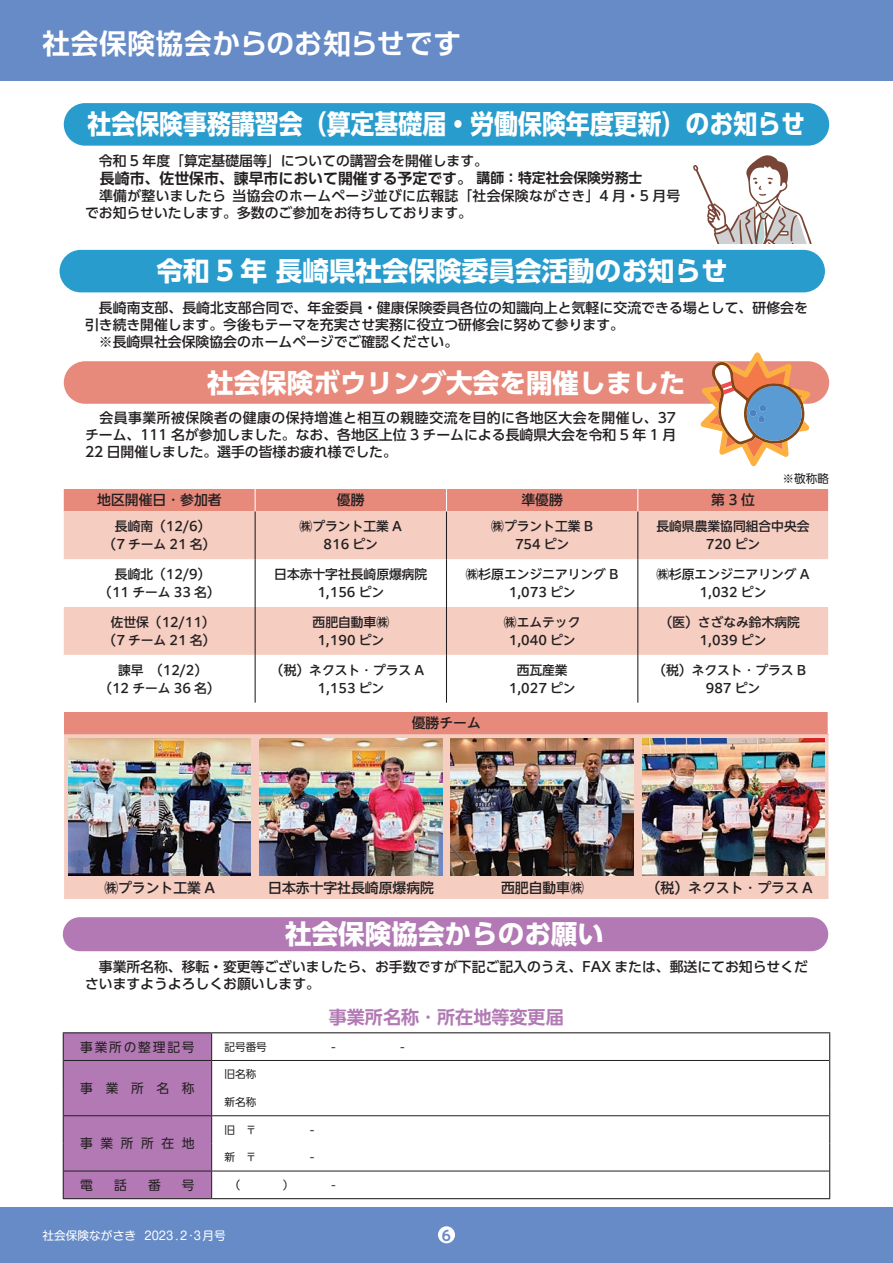
<style>
.page{position:relative;width:893px;height:1263px;background:#fff}
.page>*{position:absolute;margin:0;border:0;box-sizing:border-box;transform-origin:0 0}
.t1{font:700 27.6px "Shin Go Pr 6 De";letter-spacing:.025em;color:#fff}
.t2{font:700 26.55px "UD Shin Go Pr 6";color:#fff}
.t3{font:700 26.55px "UD Shin Go Pr 6";color:#fff;scale:.9 1}
.t4{font:700 18px "PUD Shin Go NT Pr 6 N De";color:#b279b4}
.t5{font:700 14.85px "UD Shin Go Pr 6 De";color:#231f20}
.t6{font:500 13.8px/17px "UD Shin Go Pr 6";color:#231f20}
.t7{font:500 13.8px/17px "UD Shin Go Pr 6";letter-spacing:.025em;color:#231f20}
.t8{font:500 13.8px "PUD Shin Go NT Pr 6 N";color:#231f20}
.t9{font:700 13.8px "UD Shin M Go Pr 6 De";color:#668bc7}
.t10{font:500 12.75px/18.1px "PUD Shin Go NT Pr 6 N";color:#231f20;text-align:center}
.t11{font:12.75px "PUD Shin Go NT Pr 6 N";letter-spacing:.595em;color:#231f20}
.t12{font:12.75px "PUD Shin Go NT Pr 6 N";letter-spacing:.14em;color:#231f20}
.t13{font:11.7px "Shin M Go Pr 6";color:#fff}
.t14{font:11.7px "UD Shin Go Pr 6";color:#231f20}
.t15{font:10.65px "PUD Shin Go NT Pr 6 N";color:#231f20}
.s1{font-size:13.8px}
</style>
<div class="page">
<div style="left:0;top:0;width:893px;height:81px;background:#668bc7"></div>
<div style="left:0;top:1208px;width:893px;height:55px;background:#668bc7"></div>
<div style="left:438px;top:1226px;width:17px;height:17px;background:#fff;border-radius:50%"></div>
<div style="left:64px;top:712px;width:764px;height:22px;background:#e88a7b"></div>
<div style="left:64px;top:734px;width:764px;height:165px;background:#f6cdc1"></div>
<div style="left:64px;top:103px;width:765px;height:43px;background:#289ccc;border-radius:21px"></div>
<div style="left:60px;top:250px;width:765px;height:42px;background:#289ccc;border-radius:21px"></div>
<div style="left:64px;top:361px;width:765px;height:43px;background:#e88a7b;border-radius:21px"></div>
<div style="left:63px;top:917px;width:765px;height:34px;background:#b279b4;border-radius:17px"></div>
<svg style="left:64px;top:511px;width:764px;height:144px;fill:#f6cdc1"></svg>
<hr style="left:255px;top:559px;width:1px;height:48px;background:#231f20">
<hr style="left:446px;top:559px;width:1px;height:48px;background:#231f20">
<hr style="left:637px;top:559px;width:1px;height:48px;background:#231f20">
<hr style="left:255px;top:607px;width:1px;height:48px;background:#231f20">
<hr style="left:446px;top:607px;width:1px;height:48px;background:#231f20">
<hr style="left:637px;top:607px;width:1px;height:48px;background:#231f20">
<hr style="left:255px;top:655px;width:1px;height:48px;background:#231f20">
<hr style="left:446px;top:655px;width:1px;height:48px;background:#231f20">
<hr style="left:637px;top:655px;width:1px;height:48px;background:#231f20">
<hr style="left:255px;top:511px;width:1px;height:48px;background:#231f20">
<hr style="left:446px;top:511px;width:1px;height:48px;background:#231f20">
<hr style="left:637px;top:511px;width:1px;height:48px;background:#231f20">
<div style="left:64px;top:489px;width:764px;height:22px;background:#e88a7b"></div>
<img style="left:68px;top:738px;width:183px;height:138px">
<img style="left:259px;top:738px;width:183px;height:138px">
<img style="left:451px;top:738px;width:183px;height:138px">
<img style="left:642px;top:738px;width:183px;height:138px">
<hr style="left:212px;top:1060px;width:617px;height:1px;background:#231f20">
<hr style="left:212px;top:1115px;width:617px;height:1px;background:#231f20">
<hr style="left:212px;top:1171px;width:617px;height:1px;background:#231f20">
<hr style="left:63px;top:1032px;width:149px;height:1px;background:#231f20">
<hr style="left:212px;top:1032px;width:618px;height:1px;background:#231f20">
<div style="left:63px;top:1033px;width:149px;height:165px;background:#b279b4"></div>
<svg style="left:829px;top:1033px;width:1px;height:165px"></svg>
<hr style="left:63px;top:1198px;width:149px;height:1px;background:#231f20">
<hr style="left:212px;top:1198px;width:618px;height:1px;background:#231f20">
<svg style="left:700px;top:352px;width:111px;height:114px"></svg>
<div style="left:749px;top:409px;width:7px;height:7px;background:#4983c4;border-radius:50%"></div>
<div style="left:759px;top:405px;width:7px;height:6px;background:#4983c4;border-radius:50%"></div>
<div style="left:758px;top:416px;width:7px;height:7px;background:#4983c4;border-radius:50%"></div>
<svg style="left:693px;top:155px;width:119px;height:89px"></svg>
<h1 class="t1" style="left:43px;top:21px;width:420px">社会保険協会からのお知らせです</h1>
<h2 class="t3" style="left:88px;top:103px;width:799px">社会保険事務講習会（算定基礎届・労働保険年度更新）のお知らせ</h2>
<p class="t6" style="left:85px;top:152px;width:404px">　令和 5 年度「算定基礎届等」についての講習会を開催します。</p>
<p class="t5" style="left:85px;top:167px;width:559px">　長崎市、佐世保市、諫早市において開催する予定です。 <span class="s1">講師：特定社会保険労務士</span></p>
<p class="t7" style="left:85px;top:187px;width:597px">　準備が整いましたら 当協会のホームページ並びに広報誌「社会保険ながさき」4 月・5 月号でお知らせいたします。多数のご参加をお待ちしております。</p>
<h2 class="t2" style="left:156px;top:249px;width:573px">令和 5 年 長崎県社会保険委員会活動のお知らせ</h2>
<p class="t6" style="left:85px;top:299px;width:724px">　長崎南支部、長崎北支部合同で、年金委員・健康保険委員各位の知識向上と気軽に交流できる場として、研修会を引き続き開催します。今後もテーマを充実させ実務に役立つ研修会に努めて参ります。<br>　※長崎県社会保険協会のホームページでご確認ください。</p>
<h2 class="t2" style="left:207px;top:361px;width:480px">社会保険ボウリング大会を開催しました</h2>
<p class="t6" style="left:85px;top:409px;width:593px;text-align:justify">　会員事業所被保険者の健康の保持増進と相互の親睦交流を目的に各地区大会を開催し、37チーム、111 名が参加しました。なお、各地区上位 3 チームによる長崎県大会を令和 5 年 1 月22 日開催しました。選手の皆様お疲れ様でした。</p>
<p class="t14" style="left:782px;top:469px;width:48px">※敬称略</p>
<p class="t8" style="left:97px;top:493px;width:126px">地区開催日・参加者</p>
<p class="t8" style="left:337px;top:493px;width:29px">優勝</p>
<p class="t8" style="left:521px;top:493px;width:43px">準優勝</p>
<p class="t8" style="left:711px;top:493px;width:45px">第3位</p>
<p class="t10" style="left:104px;top:518px;width:113px">長崎南（12/6）（7 チーム 21 名）</p>
<p class="t10" style="left:300px;top:518px;width:104px">㈱プラント工業 A<br>816 ピン</p>
<p class="t10" style="left:491px;top:518px;width:103px">㈱プラント工業 B<br>754 ピン</p>
<p class="t10" style="left:656px;top:518px;width:155px">長崎県農業協同組合中央会<br>720 ピン</p>
<p class="t10" style="left:99px;top:565px;width:122px">長崎北（12/9）（11 チーム 33 名）</p>
<p class="t10" style="left:274px;top:565px;width:155px">日本赤十字社長崎原爆病院<br>1,156 ピン</p>
<p class="t10" style="left:466px;top:565px;width:154px">㈱杉原エンジニアリング B<br>1,073 ピン</p>
<p class="t10" style="left:656px;top:565px;width:155px">㈱杉原エンジニアリング A<br>1,032 ピン</p>
<p class="t10" style="left:104px;top:613px;width:113px">佐世保（12/11）（7 チーム 21 名）</p>
<p class="t10" style="left:313px;top:613px;width:78px">西肥自動車㈱<br>1,190 ピン</p>
<p class="t10" style="left:504px;top:613px;width:78px">㈱エムテック<br>1,040 ピン</p>
<p class="t10" style="left:660px;top:613px;width:142px">（医）さざなみ鈴木病院<br>1,039 ピン</p>
<p class="t10" style="left:99px;top:661px;width:122px">諫早　（12/2）（12 チーム 36 名）</p>
<p class="t10" style="left:271px;top:661px;width:155px">（税）ネクスト・プラス A<br>1,153 ピン</p>
<p class="t10" style="left:509px;top:661px;width:68px">西瓦産業<br>1,027 ピン</p>
<p class="t10" style="left:653px;top:661px;width:154px">（税）ネクスト・プラス B<br>987 ピン</p>
<p class="t8" style="left:412px;top:715px;width:71px">優勝チーム</p>
<p class="t8" style="left:104px;top:880px;width:112px">㈱プラント工業 A</p>
<p class="t8" style="left:268px;top:880px;width:167px">日本赤十字社長崎原爆病院</p>
<p class="t8" style="left:501px;top:880px;width:84px">西肥自動車㈱</p>
<p class="t8" style="left:647px;top:880px;width:168px">（税）ネクスト・プラス A</p>
<h2 class="t2" style="left:285px;top:912px;width:320px">社会保険協会からのお願い</h2>
<p class="t6" style="left:85px;top:958px;width:724px">　事業所名称、移転・変更等ございましたら、お手数ですが下記ご記入のうえ、FAX または、郵送にてお知らせくださいますようよろしくお願いします。</p>
<p class="t12" style="left:80px;top:1040px;width:116px">事業所の整理記号</p>
<p class="t11" style="left:80px;top:1081px;width:116px">事業所名称</p>
<p class="t11" style="left:80px;top:1136px;width:116px">事業所所在地</p>
<p class="t11" style="left:80px;top:1178px;width:14px">電</p>
<p class="t11" style="left:114px;top:1178px;width:14px">話</p>
<p class="t11" style="left:148px;top:1178px;width:14px">番</p>
<p class="t11" style="left:182px;top:1178px;width:14px">号</p>
<p class="t15" style="left:224px;top:1068px;width:33px">旧名称</p>
<p class="t15" style="left:224px;top:1096px;width:33px">新名称</p>
<h3 class="t4" style="left:329px;top:1007px;width:236px">事業所名称・所在地等変更届</h3>
<p class="t13" style="left:43px;top:1226px;width:185px">社会保険ながさき 2023. 2･3月号</p>
<p class="t9" style="left:442px;top:1223px;width:11px">6</p>
</div>
